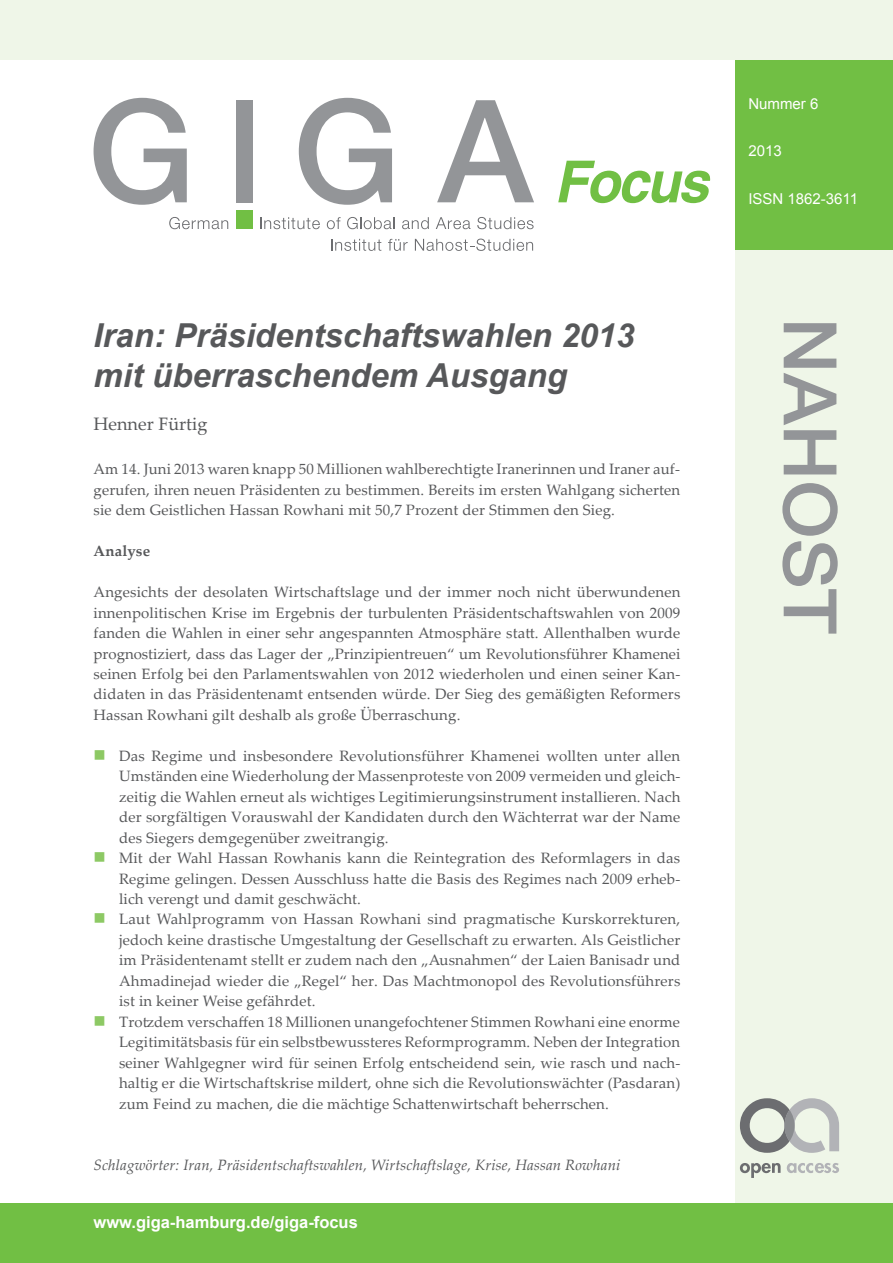
<style>
.page{position:relative;width:893px;height:1263px;background:#fff}
.page>*{position:absolute;margin:0;border:0;box-sizing:border-box;transform-origin:0 0}
.t1{font:italic 700 33px/39.6px "Arial";color:#57585a}
.t2{font:18px "Palatino Linotype";color:#57585a}
.t3{font:700 16.5px "Arial";color:#fff}
.t4{font:15px/20.4px "Palatino Linotype";letter-spacing:.01em;color:#57585a;text-align:justify}
.t5{font:italic 15px "Palatino Linotype";letter-spacing:.01em;color:#57585a}
.t6{font:15px "Arial";color:#fff}
.t7{font:700 15px "Palatino Linotype";letter-spacing:.01em;color:#57585a}
</style>
<div class="page">
<div style="left:736px;top:60px;width:157px;height:207px;background:#71bf44"></div>
<div style="left:736px;top:251px;width:157px;height:1012px;background:#eff6e8"></div>
<div style="left:0;top:1203px;width:893px;height:60px;background:#71bf44"></div>
<div style="left:0;top:0;width:893px;height:60px;background:#eff6e8"></div>
<svg style="left:784px;top:323px;width:52px;height:151px"></svg>
<svg style="left:782px;top:483px;width:56px;height:151px"></svg>
<svg style="left:331px;top:239px;width:50px;height:12px"></svg>
<svg style="left:388px;top:239px;width:20px;height:12px"></svg>
<svg style="left:415px;top:239px;width:118px;height:12px"></svg>
<svg style="left:169px;top:217px;width:59px;height:12px"></svg>
<svg style="left:260px;top:217px;width:60px;height:12px"></svg>
<svg style="left:327px;top:217px;width:14px;height:12px"></svg>
<svg style="left:347px;top:217px;width:47px;height:12px"></svg>
<svg style="left:402px;top:217px;width:27px;height:12px"></svg>
<svg style="left:436px;top:217px;width:34px;height:12px"></svg>
<svg style="left:477px;top:217px;width:57px;height:12px"></svg>
<div style="left:236px;top:100px;width:17px;height:102px;background:#939598"></div>
<svg style="left:94px;top:98px;width:93px;height:107px"></svg>
<svg style="left:299px;top:98px;width:93px;height:107px"></svg>
<svg style="left:437px;top:100px;width:97px;height:102px"></svg>
<div style="left:236px;top:211px;width:17px;height:18px;background:#71bf44"></div>
<svg style="left:558px;top:161px;width:153px;height:42px"></svg>
<svg style="left:740px;top:1098px;width:99px;height:55px"></svg>
<svg style="left:740px;top:1163px;width:41px;height:15px"></svg>
<svg style="left:787px;top:1163px;width:52px;height:10px"></svg>
<h1 class="t1" style="left:94px;top:317px;width:543px">Iran: Präsidentschaftswahlen 2013 mit überraschendem Ausgang</h1>
<p class="t2" style="left:94px;top:411px;width:115px">Henner Fürtig</p>
<p class="t4" style="left:94px;top:459px;width:588px">Am 14. Juni 2013 waren knapp 50 Millionen wahlberechtigte Iranerinnen und Iraner auf&shy;gerufen, ihren neuen Präsidenten zu bestimmen. Bereits im ersten Wahlgang sicherten sie dem Geistlichen Hassan Rowhani mit 50,7 Prozent der Stimmen den Sieg.</p>
<p class="t7" style="left:94px;top:540px;width:58px">Analyse</p>
<p class="t4" style="left:94px;top:581px;width:588px">Angesichts der desolaten Wirtschaftslage und der immer noch nicht überwundenen innenpolitischen Krise im Ergebnis der turbulenten Präsidentschaftswahlen von 2009 fanden die Wahlen in einer sehr angespannten Atmosphäre statt. Allenthalben wurde prognostiziert, dass das Lager der „Prinzipientreuen“ um Revolutionsführer Khamenei seinen Erfolg bei den Parlamentswahlen von 2012 wiederholen und einen seiner Kan&shy;didaten in das Präsidentenamt entsenden würde. Der Sieg des gemäßigten Reformers Hassan Rowhani gilt deshalb als große Überraschung.</p>
<p class="t4" style="left:119px;top:745px;width:563px;text-align:left">Das Regime und insbesondere Revolutionsführer Khamenei wollten unter allen Umständen eine Wiederholung der Massenproteste von 2009 vermeiden und gleich&shy;zeitig die Wahlen erneut als wichtiges Legitimierungsinstrument installieren. Nach der sorgfältigen Vorauswahl der Kandidaten durch den Wächterrat war der Name des Siegers demgegenüber zweitrangig.<br>Mit der Wahl Hassan Rowhanis kann die Reintegration des Reformlagers in das Regime gelingen. Dessen Ausschluss hatte die Basis des Regimes nach 2009 erheb&shy;lich verengt und damit geschwächt.<br>Laut Wahlprogramm von Hassan Rowhani sind pragmatische Kurskorrekturen, jedoch keine drastische Umgestaltung der Gesellschaft zu erwarten. Als Geistlicher im Präsidentenamt stellt er zudem nach den „Ausnahmen“ der Laien Banisadr und Ahmadinejad wieder die „Regel“ her. Das Machtmonopol des Revolutionsführers ist in keiner Weise gefährdet.<br>Trotzdem verschaffen 18 Millionen unangefochtener Stimmen Rowhani eine enorme Legitimitätsbasis für ein selbstbewussteres Reformprogramm. Neben der Integration seiner Wahlgegner wird für seinen Erfolg entscheidend sein, wie rasch und nach&shy;haltig er die Wirtschaftskrise mildert, ohne sich die Revolutionswächter (Pasdaran) zum Feind zu machen, die die mächtige Schattenwirtschaft beherrschen.</p>
<p class="t5" style="left:94px;top:1154px;width:528px">Schlagwörter: Iran, Präsidentschaftswahlen, Wirtschaftslage, Krise, Hassan Rowhani</p>
<p class="t3" style="left:94px;top:1211px;width:266px">www.giga-hamburg.de/giga-focus</p>
<p class="t6" style="left:748px;top:94px;width:72px">Nummer 6</p>
<p class="t6" style="left:748px;top:141px;width:35px">2013</p>
<p class="t6" style="left:748px;top:189px;width:111px">ISSN 1862-3611</p>
</div>
